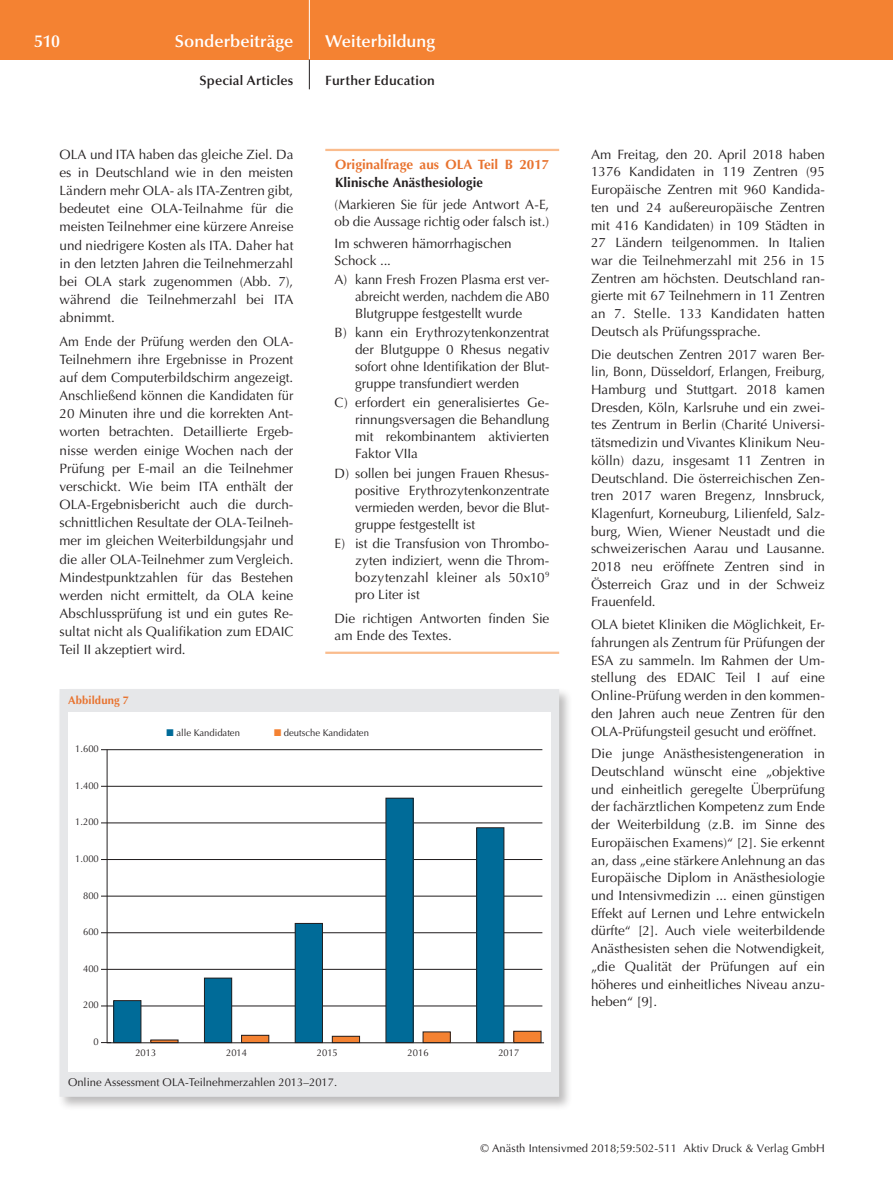
<style>
.page{position:relative;width:893px;height:1191px;background:#fff}
.page>*{position:absolute;margin:0;border:0;box-sizing:border-box;transform-origin:0 0}
.t1{font:600 17.25px "Optima";color:#fff}
.t2{font:13.5px/17.7px "Optima";color:#231f20;text-align:justify}
.t3{font:13.5px/18.1px "Optima";color:#231f20;text-align:justify;scale:.96 1}
.t4{font:600 13.5px "Optima";letter-spacing:.015em;color:#231f20}
.t5{font:700 13.5px "Optima";color:#e8732f}
.t6{font:700 13.5px "Optima";letter-spacing:.01em;color:#231f20}
.t7{font:13.05px/17.7px "Optima";color:#231f20}
.t8{font:11.25px "Optima";letter-spacing:.005em;color:#231f20}
.t9{font:700 11.25px "Optima";letter-spacing:.015em;color:#e8732f}
.t10{font:9.75px "Optima";color:#231f20}
.s1{color:#006b98}
.s2{color:#f48232}
</style>
<div class="page">
<div style="left:0;top:0;width:893px;height:60px;background:#f48232"></div>
<hr style="left:309px;top:0;width:1px;height:60px;background:#fff">
<svg style="left:309px;top:60px;width:1px;height:29px"></svg>
<hr style="left:325px;top:149px;width:234px;height:2px;background:#fabc8d">
<hr style="left:325px;top:651px;width:234px;height:3px;background:#fabc8d">
<div style="left:57px;top:687px;width:516px;height:423px;background:#231f20;opacity:.3"></div>
<div style="left:60px;top:689px;width:499px;height:407px;background:#e6e7e9"></div>
<div style="left:68px;top:712px;width:483px;height:359px;background:#fff"></div>
<svg style="left:107px;top:749px;width:437px;height:294px"></svg>
<hr style="left:101px;top:749px;width:441px;height:1px;background:#231f20">
<hr style="left:101px;top:786px;width:441px;height:1px;background:#231f20">
<hr style="left:101px;top:822px;width:441px;height:1px;background:#231f20">
<hr style="left:101px;top:859px;width:441px;height:1px;background:#231f20">
<hr style="left:101px;top:896px;width:441px;height:1px;background:#231f20">
<hr style="left:101px;top:932px;width:441px;height:1px;background:#231f20">
<hr style="left:101px;top:969px;width:441px;height:1px;background:#231f20">
<hr style="left:101px;top:1005px;width:441px;height:1px;background:#231f20">
<div style="left:114px;top:1000px;width:27px;height:42px;background:#006b98"></div>
<div style="left:113px;top:1000px;width:28px;height:42px;border:1px solid #231f20"></div>
<div style="left:204px;top:978px;width:28px;height:64px;background:#006b98"></div>
<div style="left:204px;top:977px;width:28px;height:65px;border:1px solid #231f20"></div>
<div style="left:295px;top:923px;width:27px;height:119px;background:#006b98"></div>
<div style="left:295px;top:923px;width:28px;height:119px;border:1px solid #231f20"></div>
<div style="left:386px;top:798px;width:27px;height:244px;background:#006b98"></div>
<div style="left:477px;top:827px;width:27px;height:215px;background:#006b98"></div>
<div style="left:476px;top:827px;width:28px;height:215px;border:1px solid #231f20"></div>
<div style="left:242px;top:1035px;width:27px;height:7px;background:#f48232"></div>
<div style="left:241px;top:1035px;width:28px;height:7px;border:1px solid #231f20"></div>
<div style="left:332px;top:1036px;width:28px;height:6px;background:#f48232"></div>
<div style="left:332px;top:1036px;width:28px;height:6px;border:1px solid #231f20"></div>
<div style="left:423px;top:1032px;width:27px;height:10px;background:#f48232"></div>
<div style="left:514px;top:1031px;width:27px;height:11px;background:#f48232"></div>
<div style="left:513px;top:1031px;width:28px;height:11px;border:1px solid #231f20"></div>
<p class="t1" style="left:34px;top:31px;width:28px">510</p>
<p class="t1" style="left:175px;top:31px;width:120px">Sonderbeiträge</p>
<p class="t4" style="left:199px;top:73px;width:95px">Special Articles</p>
<p class="t2" style="left:60px;top:145px;width:235px;line-height:18.1px">OLA und ITA haben das gleiche Ziel. Da es in Deutschland wie in den meisten Ländern mehr OLA- als ITA-Zentren gibt, bedeutet eine OLA-Teilnahme für die meisten Teilnehmer eine kürzere Anreise und niedrigere Kosten als ITA. Daher hat in den letzten Jahren die Teilnehmerzahl bei OLA stark zugenommen (Abb. 7), während die Teilnehmerzahl bei ITA abnimmt.</p>
<p class="t3" style="left:60px;top:332px;width:245px">Am Ende der Prüfung werden den OLA-Teilnehmern ihre Ergebnisse in Prozent auf dem Computerbildschirm angezeigt.<br>Anschließend können die Kandidaten für 20 Minuten ihre und die korrekten Ant&shy;worten betrachten. Detaillierte Ergeb&shy;nisse werden einige Wochen nach der Prüfung per E-mail an die Teilnehmer verschickt. Wie beim ITA enthält der OLA-Ergebnisbericht auch die durch&shy;schnittlichen Resultate der OLA-Teilneh&shy;mer im gleichen Weiterbildungsjahr und die aller OLA-Teilnehmer zum Vergleich.<br>Mindestpunktzahlen für das Bestehen werden nicht ermittelt, da OLA keine Abschlussprüfung ist und ein gutes Re&shy;sultat nicht als Qualifikation zum EDAIC Teil II akzeptiert wird.</p>
<p class="t1" style="left:325px;top:31px;width:112px">Weiterbildung</p>
<p class="t4" style="left:325px;top:73px;width:111px">Further Education</p>
<p class="t5" style="left:335px;top:157px;width:216px">Originalfrage aus OLA Teil B 2017</p>
<p class="t6" style="left:335px;top:175px;width:149px">Klinische Anästhesiologie</p>
<p class="t3" style="left:335px;top:196px;width:225px;line-height:17px">(Markieren Sie für jede Antwort A-E, ob die Aussage richtig oder falsch ist.)</p>
<p class="t2" style="left:335px;top:235px;width:178px;line-height:17px">Im schweren hämorrhagischen<br>Schock ...</p>
<p class="t2" style="left:355px;top:271px;width:196px;line-height:17px;text-indent:-20px">A) kann Fresh Frozen Plasma erst ver&shy;abreicht werden, nachdem die AB0<br>Blutgruppe festgestellt wurde</p>
<p class="t2" style="left:355px;top:324px;width:196px;line-height:17px;text-indent:-20px">B) kann ein Erythrozytenkonzentrat der Blutguppe 0 Rhesus negativ sofort ohne Identifikation der Blut&shy;gruppe transfundiert werden</p>
<p class="t2" style="left:355px;top:394px;width:196px;line-height:17px;text-indent:-20px">C) erfordert ein generalisiertes Ge&shy;rinnungsversagen die Behandlung mit rekombinantem aktivierten Faktor VIIa</p>
<p class="t2" style="left:355px;top:465px;width:196px;line-height:17px;text-indent:-20px">D) sollen bei jungen Frauen Rhesus&shy;positive Erythrozytenkonzentrate vermieden werden, bevor die Blut&shy;gruppe festgestellt ist</p>
<p class="t2" style="left:355px;top:535px;width:196px;line-height:17px;text-indent:-20px">E) ist die Transfusion von Thrombo&shy;zyten indiziert, wenn die Throm&shy;bozytenzahl kleiner als 50x10<sup>9 </sup>pro Liter ist</p>
<p class="t2" style="left:335px;top:610px;width:216px;line-height:17px">Die richtigen Antworten finden Sie am Ende des Textes.</p>
<p class="t9" style="left:68px;top:693px;width:63px">Abbildung 7</p>
<p class="t10" style="left:75px;top:743px;width:25px">1.600</p>
<p class="t10" style="left:75px;top:780px;width:25px">1.400</p>
<p class="t10" style="left:75px;top:816px;width:25px">1.200</p>
<p class="t10" style="left:75px;top:853px;width:25px">1.000</p>
<p class="t10" style="left:83px;top:889px;width:17px">800</p>
<p class="t10" style="left:83px;top:926px;width:17px">600</p>
<p class="t10" style="left:83px;top:962px;width:17px">400</p>
<p class="t10" style="left:83px;top:999px;width:17px">200</p>
<p class="t10" style="left:94px;top:1036px;width:7px">0</p>
<p class="t10" style="left:167px;top:726px;width:75px"><span class="s1">■</span> alle Kandidaten</p>
<p class="t10" style="left:274px;top:726px;width:96px"><span class="s2">■</span> deutsche Kandidaten</p>
<p class="t10" style="left:135px;top:1047px;width:23px">2013</p>
<p class="t10" style="left:226px;top:1047px;width:23px">2014</p>
<p class="t10" style="left:317px;top:1047px;width:23px">2015</p>
<p class="t10" style="left:408px;top:1047px;width:23px">2016</p>
<p class="t10" style="left:498px;top:1047px;width:23px">2017</p>
<p class="t8" style="left:68px;top:1075px;width:271px">Online Assessment OLA-Teilnehmerzahlen 2013–2017.</p>
<p class="t2" style="left:591px;top:145px;width:235px">Am Freitag, den 20. April 2018 haben 1376 Kandidaten in 119 Zentren (95<br>Europäische Zentren mit 960 Kandida&shy;ten und 24 außereuropäische Zentren mit 416 Kandidaten) in 109 Städten in 27 Ländern teilgenommen. In Italien war die Teilnehmerzahl mit 256 in 15<br>Zentren am höchsten. Deutschland ran&shy;gierte mit 67 Teilnehmern in 11 Zentren an 7. Stelle. 133 Kandidaten hatten Deutsch als Prüfungssprache.</p>
<p class="t3" style="left:591px;top:345px;width:245px;line-height:17.7px">Die deutschen Zentren 2017 waren Ber&shy;lin, Bonn, Düsseldorf, Erlangen, Freiburg, Hamburg und Stuttgart. 2018 kamen Dresden, Köln, Karlsruhe und ein zwei&shy;tes Zentrum in Berlin (Charité Universi&shy;tätsmedizin und Vivantes Klinikum Neu&shy;kölln) dazu, insgesamt 11 Zentren in Deutschland. Die österreichischen Zen&shy;tren 2017 waren Bregenz, Innsbruck, Klagenfurt, Korneuburg, Lilienfeld, Salz&shy;burg, Wien, Wiener Neustadt und die schweizerischen Aarau und Lausanne.<br>2018 neu eröffnete Zentren sind in Österreich Graz und in der Schweiz Frauenfeld.</p>
<p class="t2" style="left:591px;top:616px;width:235px">OLA bietet Kliniken die Möglichkeit, Er&shy;fahrungen als Zentrum für Prüfungen der ESA zu sammeln. Im Rahmen der Um&shy;stellung des EDAIC Teil I auf eine Online-Prüfung werden in den kommen&shy;den Jahren auch neue Zentren für den OLA-Prüfungsteil gesucht und eröffnet.</p>
<p class="t2" style="left:591px;top:745px;width:235px">Die junge Anästhesistengeneration in Deutschland wünscht eine „objektive und einheitlich geregelte Überprüfung der fachärztlichen Kompetenz zum Ende der Weiterbildung (z.B. im Sinne des</p>
<p class="t7" style="left:591px;top:833px;width:235px">Europäischen Examens)“ [2]. Sie erkennt an, dass „eine stärkere Anlehnung an das</p>
<p class="t2" style="left:591px;top:869px;width:235px">Europäische Diplom in Anästhesiologie und Intensivmedizin ... einen günstigen Effekt auf Lernen und Lehre entwickeln dürfte“ [2]. Auch viele weiterbildende Anästhesisten sehen die Notwendigkeit, „die Qualität der Prüfungen auf ein höheres und einheitliches Niveau anzu&shy;heben“ [9].</p>
<p class="t8" style="left:480px;top:1142px;width:346px">© Anästh Intensivmed 2018;59:502-511 Aktiv Druck &amp; Verlag GmbH</p>
</div>
